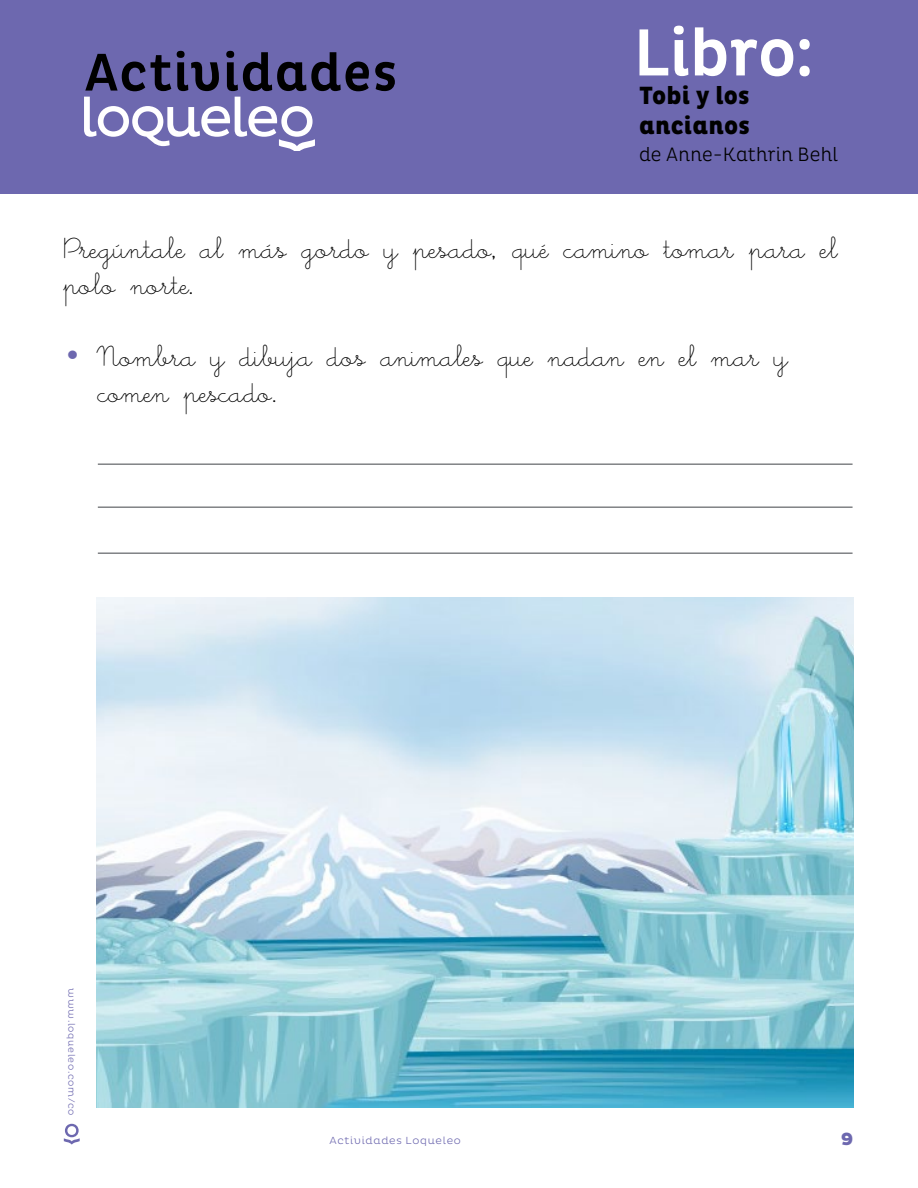
<style>
.page{position:relative;width:918px;height:1188px;background:#fff}
.page>*{position:absolute;margin:0;border:0;box-sizing:border-box;transform-origin:0 0}
.t1{font:500 67.65px "Pluto Cond";letter-spacing:-.005em;color:#fff}
.t2{font:500 54px "Pluto Cond";letter-spacing:.02em;color:#000}
.t3{font:30px/36px "Little Days";color:#000}
.t4{font:800 25.35px/30.5px "Pluto Cond";letter-spacing:.005em;color:#000}
.t5{font:300 19.8px "Pluto Cond";letter-spacing:.01em;color:#000}
.t6{font:800 18px "Pluto";color:#6d68af}
.t7{font:300 10.5px "Pluto";letter-spacing:.065em;color:#6d68af}
.t8{font:300 9.45px "Pluto";letter-spacing:.07em;color:#6d68af}
.s1{font-family:"Iowan Old Style";color:#6d68af}
</style>
<div class="page">
<div style="left:0;top:0;width:918px;height:194px;background:#6d68af"></div>
<svg style="left:64px;top:1124px;width:16px;height:20px"></svg>
<svg style="left:84px;top:97px;width:231px;height:54px"></svg>
<hr style="left:98px;top:463px;width:755px;height:2px;background:#808285">
<hr style="left:98px;top:506px;width:755px;height:2px;background:#808285">
<hr style="left:98px;top:552px;width:755px;height:2px;background:#808285">
<img style="left:97px;top:597px;width:757px;height:510px">
<h2 class="t2" style="left:85px;top:42px;width:314px">Actividades</h2>
<h1 class="t1" style="left:633px;top:14px;width:183px">Libro:</h1>
<p class="t4" style="left:639px;top:81px;width:112px">Tobi y los ancianos</p>
<p class="t5" style="left:639px;top:143px;width:201px">de Anne-Kathrin Behl</p>
<p class="t3" style="left:64px;top:235px;width:776px">Pregúntale al más gordo y pesado, qué camino tomar para el polo norte.</p>
<p class="t3" style="left:98px;top:343px;width:692px;text-indent:-34px"><span class="s1">•</span> Nombra y dibuja dos animales que nadan en el mar y comen pescado.</p>
<p class="t8" style="left:77px;top:988px;width:129px;rotate:90deg">www.loqueleo.com/co</p>
<p class="t7" style="left:330px;top:1135px;width:133px">Actividades Loqueleo</p>
<p class="t6" style="left:841px;top:1128px;width:14px">9</p>
</div>
